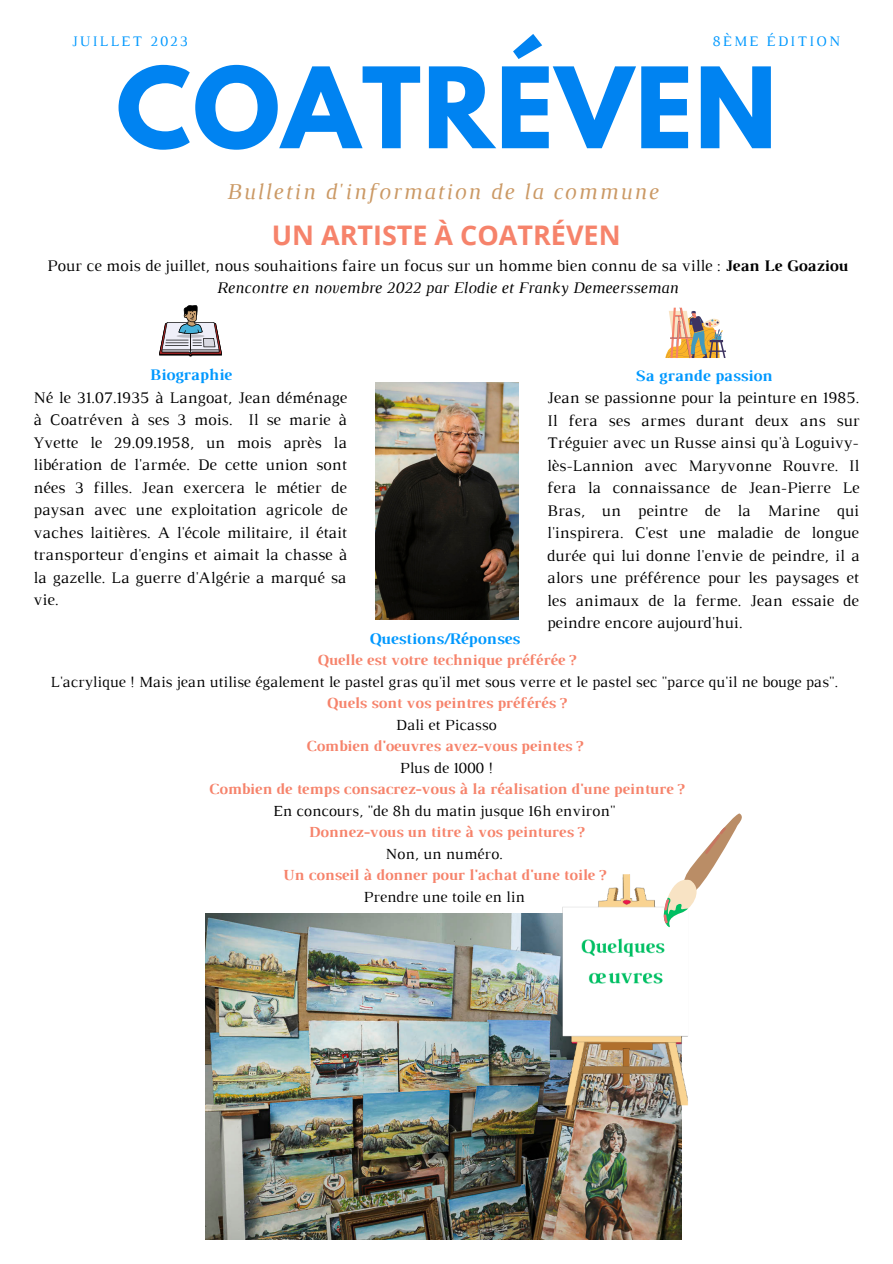
<style>
.page{position:relative;width:893px;height:1264px;background:#fff}
.page>*{position:absolute;margin:0;border:0;box-sizing:border-box;transform-origin:0 0}
.t1{font:700 99.15px "League Spartan";letter-spacing:.02em;color:#0083f1}
.t2{font:700 27px "Open Sans";color:#f6836b}
.t3{font:italic 23.1px "Luthier";letter-spacing:.07em;color:#cb9965}
.t4{font:16.5px/22.5px "Luthier";color:#000;text-align:justify}
.t5{font:italic 16.5px "Luthier";color:#000}
.t6{font:700 16.5px "Luthier";color:#0098fe}
.t7{font:700 15.75px "Luthier";color:#f6836b}
.t8{font:15.75px "Luthier";color:#000}
.t9{font:14.85px "Luthier";letter-spacing:.14em;color:#0098fe}
.s1{font-weight:700}
</style>
<div class="page">
<img style="left:376px;top:382px;width:142px;height:238px">
<svg style="left:159px;top:305px;width:63px;height:51px"></svg>
<svg style="left:665px;top:307px;width:61px;height:51px"></svg>
<img style="left:206px;top:913px;width:475px;height:326px">
<img style="left:540px;top:874px;width:148px;height:236px">
<svg style="left:662px;top:813px;width:80px;height:115px"></svg>
<p class="t1" style="left:116px;top:59px;width:662px">COATRÉVEN</p>
<p class="t3" style="left:226px;top:183px;width:433px">Bulletin d'information de la commune</p>
<p class="t9" style="left:72px;top:36px;width:117px">JUILLET 2023</p>
<p class="t9" style="left:712px;top:36px;width:129px">8ÈME ÉDITION</p>
<p class="t2" style="left:272px;top:216px;width:350px">UN ARTISTE À COATRÉVEN</p>
<p class="t4" style="left:47px;top:255px;width:802px">Pour ce mois de juillet, nous souhaitions faire un focus sur un homme bien connu de sa ville : <span class="s1">Jean Le Goaziou</span></p>
<p class="t5" style="left:217px;top:282px;width:463px">Rencontre en novembre 2022 par Elodie et Franky Demeersseman</p>
<p class="t6" style="left:149px;top:369px;width:84px">Biographie</p>
<p class="t4" style="left:34px;top:387px;width:315px">Né le 31.07.1935 à Langoat, Jean déménage à Coatréven à ses 3 mois. Il se marie à Yvette le 29.09.1958, un mois après la libération de l'armée. De cette union sont nées 3 filles. Jean exercera le métier de paysan avec une exploitation agricole de vaches laitières. A l'école militaire, il était transporteur d'engins et aimait la chasse à la gazelle. La guerre d'Algérie a marqué sa vie.</p>
<p class="t6" style="left:635px;top:369px;width:139px">Sa grande passion</p>
<p class="t4" style="left:547px;top:388px;width:314px">Jean se passionne pour la peinture en 1985.<br>Il fera ses armes durant deux ans sur Tréguier avec un Russe ainsi qu'à Loguivy&shy;lès-Lannion avec Maryvonne Rouvre. Il fera la connaissance de Jean-Pierre Le Bras, un peintre de la Marine qui l'inspirera. C'est une maladie de longue durée qui lui donne l'envie de peindre, il a alors une préférence pour les paysages et les animaux de la ferme. Jean essaie de peindre encore aujourd'hui.</p>
<p class="t6" style="left:369px;top:632px;width:152px">Questions/Réponses</p>
<p class="t7" style="left:317px;top:654px;width:260px">Quelle est votre technique préférée ?</p>
<p class="t8" style="left:50px;top:676px;width:789px">L'acrylique ! Mais jean utilise également le pastel gras qu'il met sous verre et le pastel sec "parce qu'il ne bouge pas".</p>
<p class="t7" style="left:326px;top:697px;width:242px">Quels sont vos peintres préférés ?</p>
<p class="t8" style="left:396px;top:719px;width:102px">Dali et Picasso</p>
<p class="t7" style="left:305px;top:740px;width:278px">Combien d'oeuvres avez-vous peintes ?</p>
<p class="t8" style="left:400px;top:762px;width:94px">Plus de 1000 !</p>
<p class="t7" style="left:208px;top:783px;width:477px">Combien de temps consacrez-vous à la réalisation d'une peinture ?</p>
<p class="t8" style="left:273px;top:805px;width:344px">En concours, "de 8h du matin jusque 16h environ"</p>
<p class="t7" style="left:308px;top:826px;width:277px">Donnez-vous un titre à vos peintures ?</p>
<p class="t8" style="left:385px;top:847px;width:118px">Non, un numéro.</p>
<p class="t7" style="left:282px;top:869px;width:324px">Un conseil à donner pour l'achat d'une toile ?</p>
<p class="t8" style="left:363px;top:890px;width:163px">Prendre une toile en lin</p>
</div>
